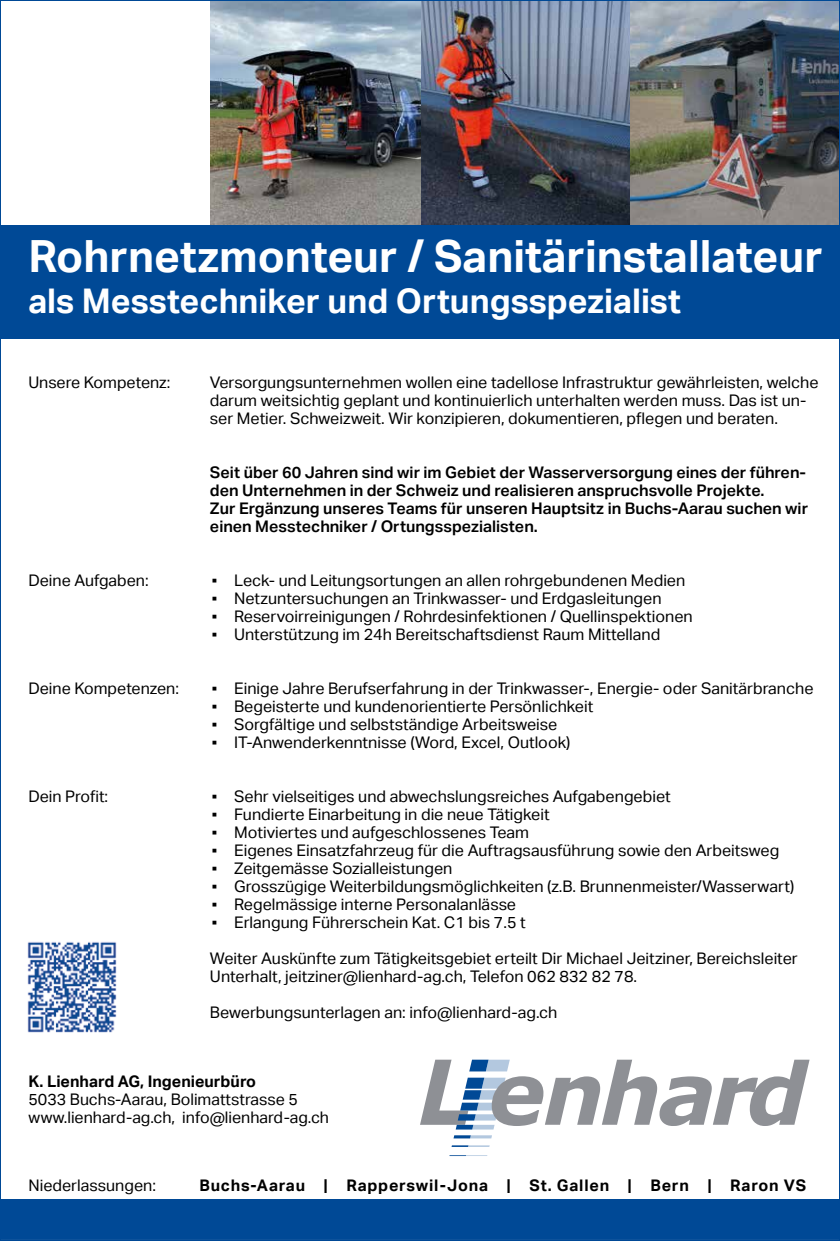
<style>
.page{position:relative;width:840px;height:1241px;background:#fff}
.page>*{position:absolute;margin:0;border:0;box-sizing:border-box;transform-origin:0 0}
.t1{font:700 44.4px "Aktiv Grotesk";color:#fff}
.t2{font:700 34px "Aktiv Grotesk";color:#fff}
.t3{font:16px/18px "Aktiv Grotesk";color:#000}
.t4{font:600 16px/18px "Aktiv Grotesk";color:#000}
.t5{font:700 16px "Aktiv Grotesk";letter-spacing:.05em;color:#000}
.t6{font:700 16px "Aktiv Grotesk";color:#000}
</style>
<div class="page">
<img style="left:210px;top:3px;width:626px;height:223px">
<img style="left:27px;top:942px;width:90px;height:91px">
<svg style="left:451px;top:1145px;width:17px;height:2px"></svg>
<hr style="left:468px;top:1145px;width:21px;height:2px;background:#004996">
<svg style="left:449px;top:1155px;width:38px;height:1px"></svg>
<svg style="left:420px;top:1060px;width:389px;height:78px"></svg>
<div style="left:0;top:1199px;width:839px;height:40px;background:#004996"></div>
<div style="left:0;top:226px;width:839px;height:113px;background:#004996"></div>
<h1 class="t1" style="left:28px;top:231px;width:795px">Rohrnetzmonteur / Sanitärinstallateur</h1>
<h2 class="t2" style="left:28px;top:281px;width:653px">als Messtechniker und Ortungsspezialist</h2>
<p class="t3" style="left:28px;top:374px;width:143px">Unsere Kompetenz:</p>
<p class="t3" style="left:28px;top:572px;width:122px">Deine Aufgaben:</p>
<p class="t3" style="left:28px;top:680px;width:152px">Deine Kompetenzen:</p>
<p class="t3" style="left:28px;top:788px;width:81px">Dein Profit:</p>
<p class="t3" style="left:210px;top:374px;width:610px">Versorgungsunternehmen wollen eine tadellose Infrastruktur gewährleisten, welche darum weitsichtig geplant und kontinuierlich unterhalten werden muss. Das ist un&shy;ser Metier. Schweizweit. Wir konzipieren, dokumentieren, pflegen und beraten.</p>
<p class="t4" style="left:210px;top:464px;width:599px">Seit über 60 Jahren sind wir im Gebiet der Wasserversorgung eines der führen&shy;den Unternehmen in der Schweiz und realisieren anspruchsvolle Projekte.<br>Zur Ergänzung unseres Teams für unseren Hauptsitz in Buchs-Aarau suchen wir einen Messtechniker / Ortungsspezialisten.</p>
<p class="t3" style="left:210px;top:572px;width:476px">▪ Leck- und Leitungsortungen an allen rohrgebundenen Medien</p>
<p class="t3" style="left:210px;top:590px;width:453px">▪ Netzuntersuchungen an Trinkwasser- und Erdgasleitungen</p>
<p class="t3" style="left:210px;top:608px;width:484px">▪ Reservoirreinigungen / Rohrdesinfektionen / Quellinspektionen</p>
<p class="t3" style="left:210px;top:626px;width:451px">▪ Unterstützung im 24h Bereitschaftsdienst Raum Mittelland</p>
<p class="t3" style="left:210px;top:680px;width:604px">▪ Einige Jahre Berufserfahrung in der Trinkwasser-, Energie- oder Sanitärbranche</p>
<p class="t3" style="left:210px;top:698px;width:384px">▪ Begeisterte und kundenorientierte Persönlichkeit</p>
<p class="t3" style="left:210px;top:716px;width:348px">▪ Sorgfältige und selbstständige Arbeitsweise</p>
<p class="t3" style="left:210px;top:734px;width:361px">▪ IT-Anwenderkenntnisse (Word, Excel, Outlook)</p>
<p class="t3" style="left:210px;top:788px;width:462px">▪ Sehr vielseitiges und abwechslungsreiches Aufgabengebiet</p>
<p class="t3" style="left:210px;top:806px;width:341px">▪ Fundierte Einarbeitung in die neue Tätigkeit</p>
<p class="t3" style="left:210px;top:824px;width:320px">▪ Motiviertes und aufgeschlossenes Team</p>
<p class="t3" style="left:210px;top:842px;width:570px">▪ Eigenes Einsatzfahrzeug für die Auftragsausführung sowie den Arbeitsweg</p>
<p class="t3" style="left:210px;top:860px;width:244px">▪ Zeitgemässe Sozialleistungen</p>
<p class="t3" style="left:210px;top:878px;width:585px">▪ Grosszügige Weiterbildungsmöglichkeiten (z.B. Brunnenmeister/Wasserwart)</p>
<p class="t3" style="left:210px;top:896px;width:307px">▪ Regelmässige interne Personalanlässe</p>
<p class="t3" style="left:210px;top:914px;width:317px">▪ Erlangung Führerschein Kat. C1 bis 7.5 t</p>
<p class="t3" style="left:210px;top:950px;width:589px">Weiter Auskünfte zum Tätigkeitsgebiet erteilt Dir Michael Jeitziner, Bereichsleiter<br>Unterhalt, jeitziner@lienhard-ag.ch, Telefon 062 832 82 78.</p>
<p class="t3" style="left:210px;top:1004px;width:349px">Bewerbungsunterlagen an: info@lienhard-ag.ch</p>
<p class="t6" style="left:28px;top:1072px;width:229px">K. Lienhard AG, Ingenieurbüro</p>
<p class="t3" style="left:28px;top:1090px;width:302px">5033 Buchs-Aarau, Bolimattstrasse 5 www.lienhard-ag.ch, info@lienhard-ag.ch</p>
<p class="t3" style="left:28px;top:1176px;width:129px">Niederlassungen:</p>
<p class="t5" style="left:199px;top:1176px;width:607px">Buchs-Aarau | Rapperswil-Jona | St. Gallen | Bern | Raron VS</p>
</div>
